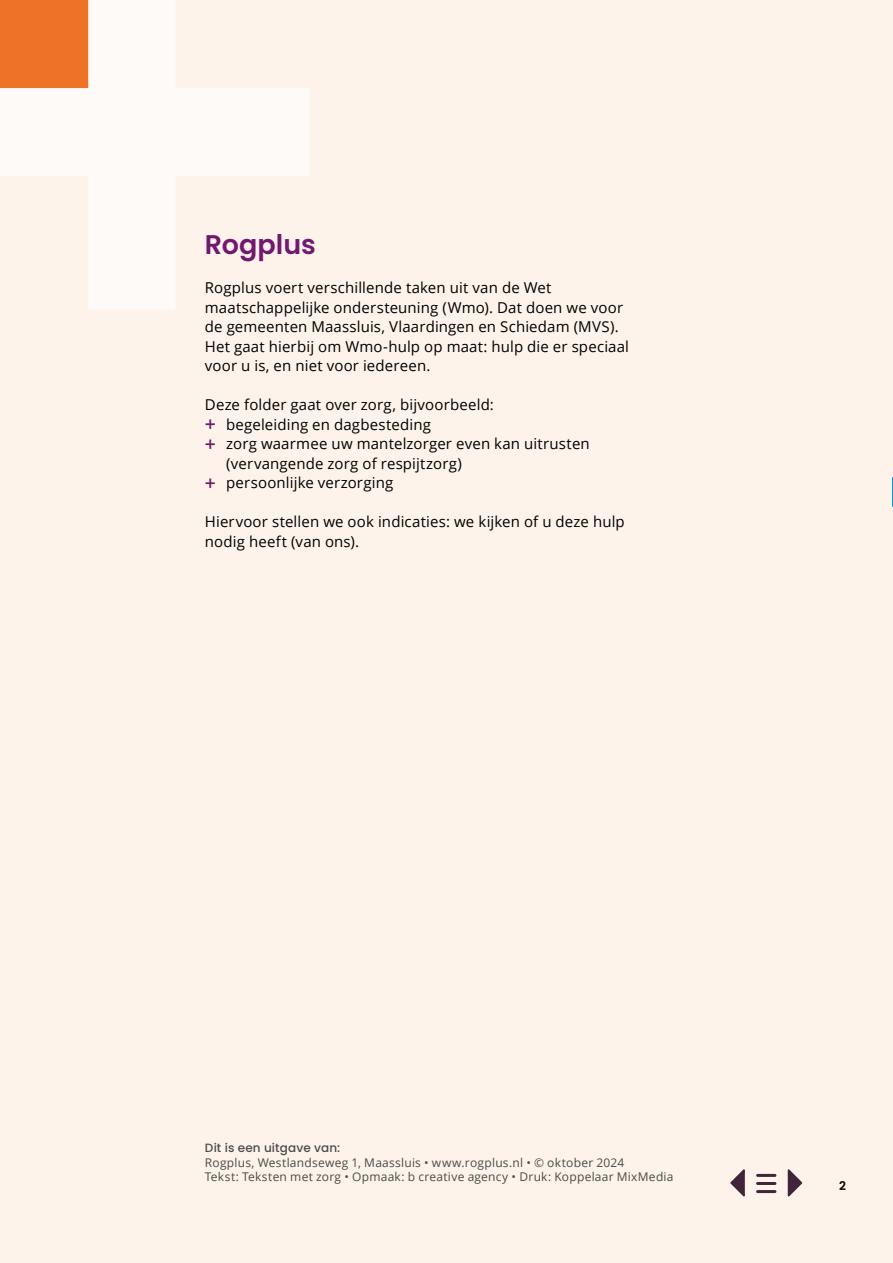
<style>
.page{position:relative;width:893px;height:1263px;background:#fef3ea}
.page>*{position:absolute;margin:0;border:0;box-sizing:border-box;transform-origin:0 0}
.Hoofdstuk{font:600 27px "Poppins";color:#71196f}
.Platte_tekst{font:15px/19.5px "Open Sans";letter-spacing:.01em;color:#000}
.Platte_tekst-2{font:12px "Open Sans";letter-spacing:.02em;color:#4a4a49}
.Subkop{font:500 12px "Poppins";letter-spacing:.015em;color:#4a4a49}
.t1{font:600 12px "Poppins";color:#000}
.s1{font-weight:600;font-size:19.5px;color:#71196f}
</style>
<div class="page">
<svg style="left:0;top:0;width:309px;height:309px"></svg>
<hr style="left:892px;top:770px;width:1px;height:30px;background:#00a0de">
<hr style="left:892px;top:819px;width:1px;height:30px;background:#00aca9">
<hr style="left:892px;top:867px;width:1px;height:30px;background:#00aca9">
<hr style="left:892px;top:916px;width:1px;height:30px;background:#00aca9">
<hr style="left:892px;top:477px;width:1px;height:30px;background:#00a0de">
<hr style="left:892px;top:526px;width:1px;height:30px;background:#6bad5d">
<hr style="left:892px;top:576px;width:1px;height:30px;background:#c8d419">
<hr style="left:758px;top:1174px;width:17px;height:3px;background:#41233c">
<hr style="left:758px;top:1182px;width:17px;height:3px;background:#41233c">
<hr style="left:758px;top:1190px;width:17px;height:3px;background:#41233c">
<svg style="left:787px;top:1169px;width:16px;height:28px"></svg>
<svg style="left:730px;top:1169px;width:15px;height:28px"></svg>
<p class="Hoofdstuk" style="left:205px;top:229px;width:113px">Rogplus</p>
<p class="Platte_tekst" style="left:205px;top:278px;width:426px">Rogplus voert verschillende taken uit van de Wet maatschappelijke ondersteuning (Wmo). Dat doen we voor de gemeenten Maassluis, Vlaardingen en Schiedam (MVS).<br>Het gaat hierbij om Wmo-hulp op maat: hulp die er speciaal voor u is, en niet voor iedereen.</p>
<p class="Platte_tekst" style="left:205px;top:395px;width:291px">Deze folder gaat over zorg, bijvoorbeeld:</p>
<p class="Platte_tekst" style="left:205px;top:414px;width:228px"><span class="s1">+</span> begeleiding en dagbesteding</p>
<p class="Platte_tekst" style="left:226px;top:434px;width:365px;text-indent:-21px"><span class="s1">+</span> zorg waarmee uw mantelzorger even kan uitrusten (vervangende zorg of respijtzorg)</p>
<p class="Platte_tekst" style="left:205px;top:473px;width:190px"><span class="s1">+</span> persoonlijke verzorging</p>
<p class="Platte_tekst" style="left:205px;top:512px;width:421px">Hiervoor stellen we ook indicaties: we kijken of u deze hulp nodig heeft (van ons).</p>
<p class="Subkop" style="left:205px;top:1141px;width:137px">Dit is een uitgave van:</p>
<p class="Platte_tekst-2" style="left:205px;top:1154px;width:421px">Rogplus, Westlandseweg 1, Maassluis • www.rogplus.nl • © oktober 2024</p>
<p class="Platte_tekst-2" style="left:205px;top:1168px;width:470px">Tekst: Teksten met zorg • Opmaak: b creative agency • Druk: Koppelaar MixMedia</p>
<p class="t1" style="left:839px;top:1179px;width:8px">2</p>
</div>
